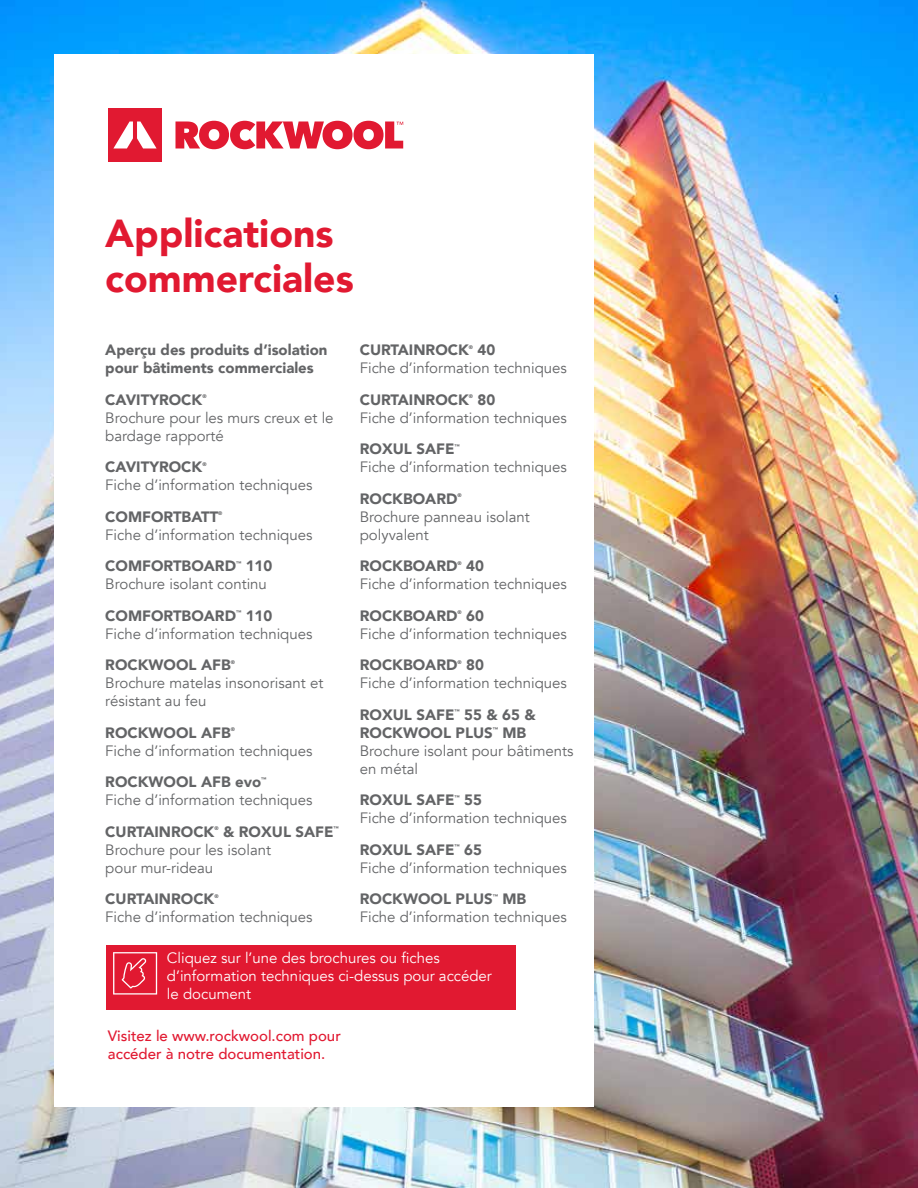
<style>
.page{position:relative;width:918px;height:1188px;background:#fff}
.page>*{position:absolute;margin:0;border:0;box-sizing:border-box;transform-origin:0 0}
.t1{font:900 39px/45px "Avenir";color:#e11931}
.t2{font:15px/18px "Avenir";color:#636466}
.t3{font:900 15px/18px "Avenir";color:#636466}
.t4{font:15px/18px "Avenir";color:#fff}
.t5{font:500 15px/18px "Avenir";color:#e11931}
.t6{font:900 5.25px "Avenir";color:#636466}
</style>
<div class="page">
<img style="left:0;top:0;width:918px;height:1188px">
<div style="left:54px;top:54px;width:540px;height:1053px;background:#fff"></div>
<svg style="left:108px;top:108px;width:54px;height:54px"></svg>
<svg style="left:176px;top:121px;width:227px;height:28px"></svg>
<div style="left:106px;top:946px;width:409px;height:64px;background:#e11931"></div>
<svg style="left:113px;top:952px;width:44px;height:43px"></svg>
<h1 class="t1" style="left:105px;top:210px;width:250px">Applications commerciales</h1>
<p class="t3" style="left:105px;top:341px;width:224px">Aperçu des produits d’isolation pour bâtiments commerciales</p>
<p class="t3" style="left:105px;top:390px;width:99px">CAVITYROCK</p>
<p class="t6" style="left:202px;top:392px;width:6px">®</p>
<p class="t2" style="left:105px;top:409px;width:230px">Brochure pour les murs creux et le bardage rapporté</p>
<p class="t3" style="left:105px;top:458px;width:99px">CAVITYROCK</p>
<p class="t6" style="left:202px;top:459px;width:6px">®</p>
<p class="t2" style="left:105px;top:477px;width:209px">Fiche d’information techniques</p>
<p class="t3" style="left:105px;top:507px;width:115px">COMFORTBATT</p>
<p class="t6" style="left:218px;top:509px;width:6px">®</p>
<p class="t2" style="left:105px;top:526px;width:209px">Fiche d’information techniques</p>
<p class="t3" style="left:105px;top:557px;width:132px">COMFORTBOARD</p>
<p class="t6" style="left:236px;top:558px;width:7px">™</p>
<p class="t3" style="left:246px;top:557px;width:28px">110</p>
<p class="t2" style="left:105px;top:576px;width:163px">Brochure isolant continu</p>
<p class="t3" style="left:105px;top:606px;width:132px">COMFORTBOARD</p>
<p class="t6" style="left:236px;top:608px;width:7px">™</p>
<p class="t3" style="left:246px;top:606px;width:28px">110</p>
<p class="t2" style="left:105px;top:625px;width:209px">Fiche d’information techniques</p>
<p class="t3" style="left:105px;top:656px;width:127px">ROCKWOOL AFB</p>
<p class="t6" style="left:231px;top:657px;width:6px">®</p>
<p class="t2" style="left:105px;top:675px;width:220px">Brochure matelas insonorisant et résistant au feu</p>
<p class="t3" style="left:105px;top:723px;width:127px">ROCKWOOL AFB</p>
<p class="t6" style="left:231px;top:725px;width:6px">®</p>
<p class="t2" style="left:105px;top:742px;width:209px">Fiche d’information techniques</p>
<p class="t3" style="left:105px;top:773px;width:158px">ROCKWOOL AFB evo</p>
<p class="t6" style="left:261px;top:774px;width:7px">™</p>
<p class="t2" style="left:105px;top:792px;width:209px">Fiche d’information techniques</p>
<p class="t3" style="left:105px;top:822px;width:111px">CURTAINROCK</p>
<p class="t6" style="left:214px;top:824px;width:6px">®</p>
<p class="t3" style="left:223px;top:822px;width:112px">&amp; ROXUL SAFE</p>
<p class="t6" style="left:334px;top:824px;width:7px">™</p>
<p class="t2" style="left:105px;top:841px;width:167px">Brochure pour les isolant pour mur-rideau</p>
<p class="t3" style="left:105px;top:890px;width:111px">CURTAINROCK</p>
<p class="t6" style="left:214px;top:891px;width:6px">®</p>
<p class="t2" style="left:105px;top:909px;width:209px">Fiche d’information techniques</p>
<p class="t3" style="left:360px;top:341px;width:111px">CURTAINROCK</p>
<p class="t6" style="left:469px;top:342px;width:6px">®</p>
<p class="t3" style="left:478px;top:341px;width:19px">40</p>
<p class="t2" style="left:360px;top:360px;width:209px">Fiche d’information techniques</p>
<p class="t3" style="left:360px;top:390px;width:111px">CURTAINROCK</p>
<p class="t6" style="left:469px;top:392px;width:6px">®</p>
<p class="t3" style="left:478px;top:390px;width:19px">80</p>
<p class="t2" style="left:360px;top:409px;width:209px">Fiche d’information techniques</p>
<p class="t3" style="left:360px;top:440px;width:96px">ROXUL SAFE</p>
<p class="t6" style="left:455px;top:441px;width:7px">™</p>
<p class="t2" style="left:360px;top:459px;width:209px">Fiche d’information techniques</p>
<p class="t3" style="left:360px;top:489px;width:99px">ROCKBOARD</p>
<p class="t6" style="left:458px;top:491px;width:6px">®</p>
<p class="t2" style="left:360px;top:508px;width:172px">Brochure panneau isolant polyvalent</p>
<p class="t3" style="left:360px;top:557px;width:99px">ROCKBOARD</p>
<p class="t6" style="left:458px;top:558px;width:6px">®</p>
<p class="t3" style="left:466px;top:557px;width:19px">40</p>
<p class="t2" style="left:360px;top:576px;width:209px">Fiche d’information techniques</p>
<p class="t3" style="left:360px;top:606px;width:99px">ROCKBOARD</p>
<p class="t6" style="left:458px;top:608px;width:6px">®</p>
<p class="t3" style="left:466px;top:606px;width:19px">60</p>
<p class="t2" style="left:360px;top:625px;width:209px">Fiche d’information techniques</p>
<p class="t3" style="left:360px;top:656px;width:99px">ROCKBOARD</p>
<p class="t6" style="left:458px;top:657px;width:6px">®</p>
<p class="t3" style="left:466px;top:656px;width:19px">80</p>
<p class="t2" style="left:360px;top:675px;width:209px">Fiche d’information techniques</p>
<p class="t3" style="left:360px;top:705px;width:96px">ROXUL SAFE</p>
<p class="t6" style="left:455px;top:707px;width:7px">™</p>
<p class="t3" style="left:360px;top:705px;width:178px;text-indent:104px">55 &amp; 65 &amp;<br>ROCKWOOL PLUS</p>
<p class="t6" style="left:493px;top:725px;width:7px">™</p>
<p class="t3" style="left:502px;top:723px;width:25px">MB</p>
<p class="t2" style="left:360px;top:742px;width:215px">Brochure isolant pour bâtiments en métal</p>
<p class="t3" style="left:360px;top:791px;width:96px">ROXUL SAFE</p>
<p class="t6" style="left:455px;top:792px;width:7px">™</p>
<p class="t3" style="left:464px;top:791px;width:19px">55</p>
<p class="t2" style="left:360px;top:810px;width:209px">Fiche d’information techniques</p>
<p class="t3" style="left:360px;top:840px;width:96px">ROXUL SAFE</p>
<p class="t6" style="left:455px;top:842px;width:7px">™</p>
<p class="t3" style="left:464px;top:840px;width:19px">65</p>
<p class="t2" style="left:360px;top:859px;width:209px">Fiche d’information techniques</p>
<p class="t3" style="left:360px;top:890px;width:134px">ROCKWOOL PLUS</p>
<p class="t6" style="left:493px;top:891px;width:7px">™</p>
<p class="t3" style="left:502px;top:890px;width:25px">MB</p>
<p class="t2" style="left:360px;top:909px;width:209px">Fiche d’information techniques</p>
<p class="t4" style="left:167px;top:949px;width:327px">Cliquez sur l’une des brochures ou fiches d’information techniques ci-dessus pour accéder le document</p>
<p class="t5" style="left:108px;top:1026px;width:234px">Visitez le www.rockwool.com pour accéder à notre documentation.</p>
</div>
